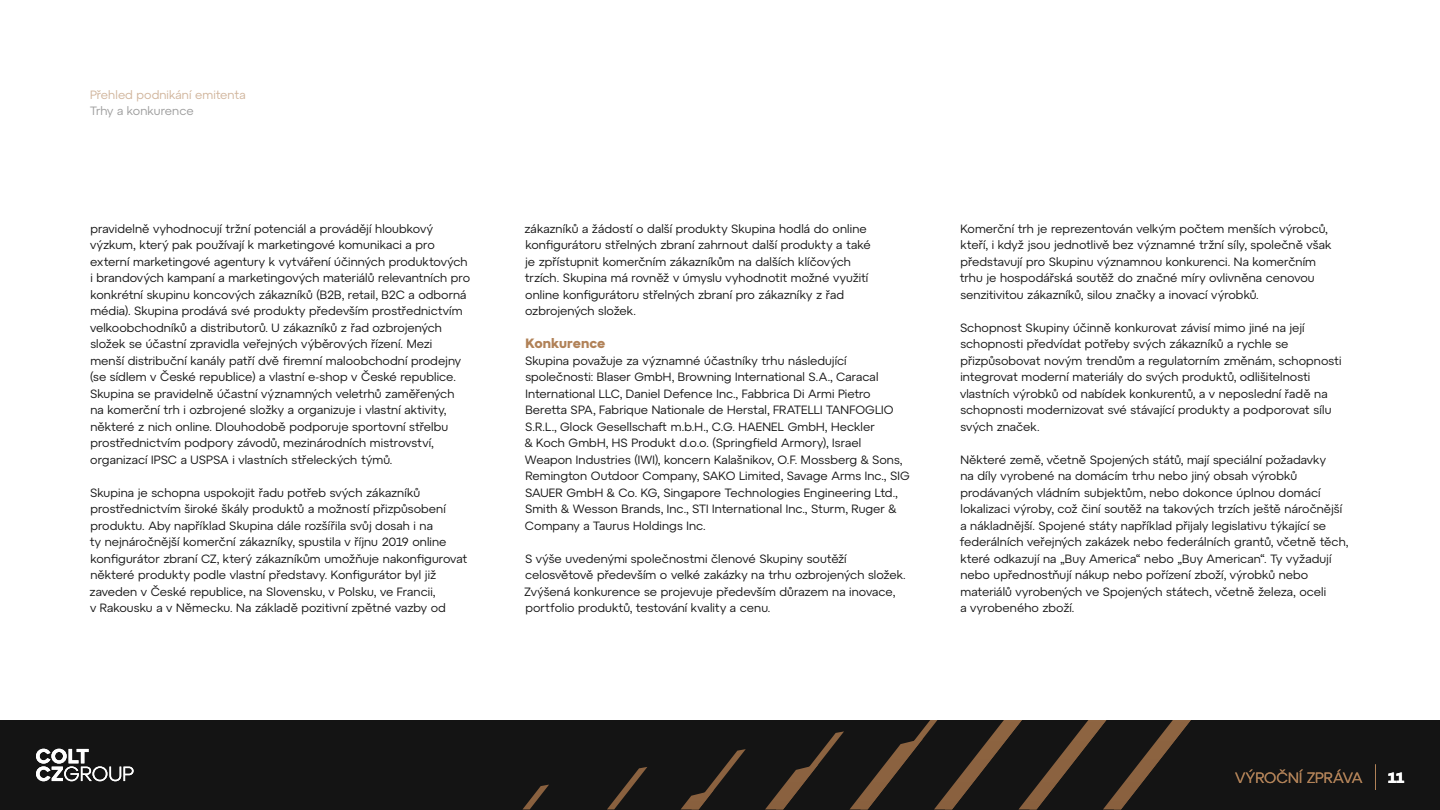
<style>
.page{position:relative;width:1440px;height:810px;background:#fff}
.page>*{position:absolute;margin:0;border:0;box-sizing:border-box;transform-origin:0 0}
.t1{font:15px "Atyp Colt CZ";color:#b18258}
.t2{font:700 15px "Atyp Colt CZ";color:#fff}
.t3{font:700 13.5px "Atyp Colt CZ";color:#b18258}
.t4{font:12px/16.5px "Atyp Colt CZ";letter-spacing:.005em;color:#141414}
.t5{font:12px "Atyp Colt CZ";color:#d0b49b}
.t6{font:12px "Atyp Colt CZ";letter-spacing:-.005em;color:#9c9c9c}
</style>
<div class="page">
<div style="left:0;top:720px;width:1440px;height:90px;background:#141414"></div>
<svg style="left:523px;top:785px;width:26px;height:24px"></svg>
<svg style="left:607px;top:767px;width:40px;height:42px"></svg>
<svg style="left:681px;top:749px;width:65px;height:60px"></svg>
<svg style="left:765px;top:731px;width:79px;height:78px"></svg>
<svg style="left:850px;top:720px;width:341px;height:89px"></svg>
<svg style="left:1375px;top:764px;width:1px;height:26px"></svg>
<svg style="left:36px;top:749px;width:98px;height:32px"></svg>
<p class="t5" style="left:90px;top:86px;width:157px">Přehled podnikání emitenta</p>
<p class="t6" style="left:90px;top:102px;width:105px">Trhy a konkurence</p>
<p class="t4" style="left:90px;top:219px;width:382px">pravidelně vyhodnocují tržní potenciál a provádějí hloubkový výzkum, který pak používají k marketingové komunikaci a pro externí marketingové agentury k vytváření účinných produktových i brandových kampaní a marketingových materiálů relevantních pro konkrétní skupinu koncových zákazníků (B2B, retail, B2C a odborná média). Skupina prodává své produkty především prostřednictvím velkoobchodníků a distributorů. U zákazníků z řad ozbrojených složek se účastní zpravidla veřejných výběrových řízení. Mezi<br>menší distribuční kanály patří dvě firemní maloobchodní prodejny (se sídlem v České republice) a vlastní e‑shop v České republice.<br>Skupina se pravidelně účastní významných veletrhů zaměřených na komerční trh i ozbrojené složky a organizuje i vlastní aktivity, některé z nich online. Dlouhodobě podporuje sportovní střelbu prostřednictvím podpory závodů, mezinárodních mistrovství, organizací IPSC a USPSA i vlastních střeleckých týmů.</p>
<p class="t4" style="left:89px;top:483px;width:379px">Skupina je schopna uspokojit řadu potřeb svých zákazníků prostřednictvím široké škály produktů a možností přizpůsobení produktu. Aby například Skupina dále rozšířila svůj dosah i na<br>ty nejnáročnější komerční zákazníky, spustila v říjnu 2019 online konfigurátor zbraní CZ, který zákazníkům umožňuje nakonfigurovat některé produkty podle vlastní představy. Konfigurátor byl již zaveden v České republice, na Slovensku, v Polsku, ve Francii,<br>v Rakousku a v Německu. Na základě pozitivní zpětné vazby od</p>
<p class="t4" style="left:524px;top:219px;width:348px">zákazníků a žádostí o další produkty Skupina hodlá do online konfigurátoru střelných zbraní zahrnout další produkty a také je zpřístupnit komerčním zákazníkům na dalších klíčových trzích. Skupina má rovněž v úmyslu vyhodnotit možné využití online konfigurátoru střelných zbraní pro zákazníky z řad ozbrojených složek.</p>
<p class="t3" style="left:526px;top:333px;width:81px">Konkurence</p>
<p class="t4" style="left:524px;top:351px;width:387px">Skupina považuje za významné účastníky trhu následující společnosti: Blaser GmbH, Browning International S.A., Caracal International LLC, Daniel Defence Inc., Fabbrica Di Armi Pietro Beretta SPA, Fabrique Nationale de Herstal, FRATELLI TANFOGLIO S.R.L., Glock Gesellschaft m.b.H., C.G. HAENEL GmbH, Heckler<br>&amp; Koch GmbH, HS Produkt d.o.o. (Springfield Armory), Israel Weapon Industries (IWI), koncern Kalašnikov, O.F. Mossberg &amp; Sons, Remington Outdoor Company, SAKO Limited, Savage Arms Inc., SIG SAUER GmbH &amp; Co. KG, Singapore Technologies Engineering Ltd., Smith &amp; Wesson Brands, Inc., STI International Inc., Sturm, Ruger &amp; Company a Taurus Holdings Inc.</p>
<p class="t4" style="left:524px;top:549px;width:383px">S výše uvedenými společnostmi členové Skupiny soutěží celosvětově především o velké zakázky na trhu ozbrojených složek.<br>Zvýšená konkurence se projevuje především důrazem na inovace, portfolio produktů, testování kvality a cenu.</p>
<p class="t4" style="left:960px;top:219px;width:373px">Komerční trh je reprezentován velkým počtem menších výrobců, kteří, i když jsou jednotlivě bez významné tržní síly, společně však představují pro Skupinu významnou konkurenci. Na komerčním trhu je hospodářská soutěž do značné míry ovlivněna cenovou senzitivitou zákazníků, silou značky a inovací výrobků.</p>
<p class="t4" style="left:960px;top:318px;width:383px">Schopnost Skupiny účinně konkurovat závisí mimo jiné na její schopnosti předvídat potřeby svých zákazníků a rychle se přizpůsobovat novým trendům a regulatorním změnám, schopnosti integrovat moderní materiály do svých produktů, odlišitelnosti vlastních výrobků od nabídek konkurentů, a v neposlední řadě na schopnosti modernizovat své stávající produkty a podporovat sílu svých značek.</p>
<p class="t4" style="left:960px;top:450px;width:390px">Některé země, včetně Spojených států, mají speciální požadavky<br>na díly vyrobené na domácím trhu nebo jiný obsah výrobků prodávaných vládním subjektům, nebo dokonce úplnou domácí lokalizaci výroby, což činí soutěž na takových trzích ještě náročnější a nákladnější. Spojené státy například přijaly legislativu týkající se federálních veřejných zakázek nebo federálních grantů, včetně těch, které odkazují na „Buy America“ nebo „Buy American“. Ty vyžadují nebo upřednostňují nákup nebo pořízení zboží, výrobků nebo materiálů vyrobených ve Spojených státech, včetně železa, oceli<br>a vyrobeného zboží.</p>
<p class="t1" style="left:1235px;top:766px;width:129px">VÝROČNÍ ZPRÁVA</p>
<p class="t2" style="left:1388px;top:766px;width:17px">11</p>
</div>
